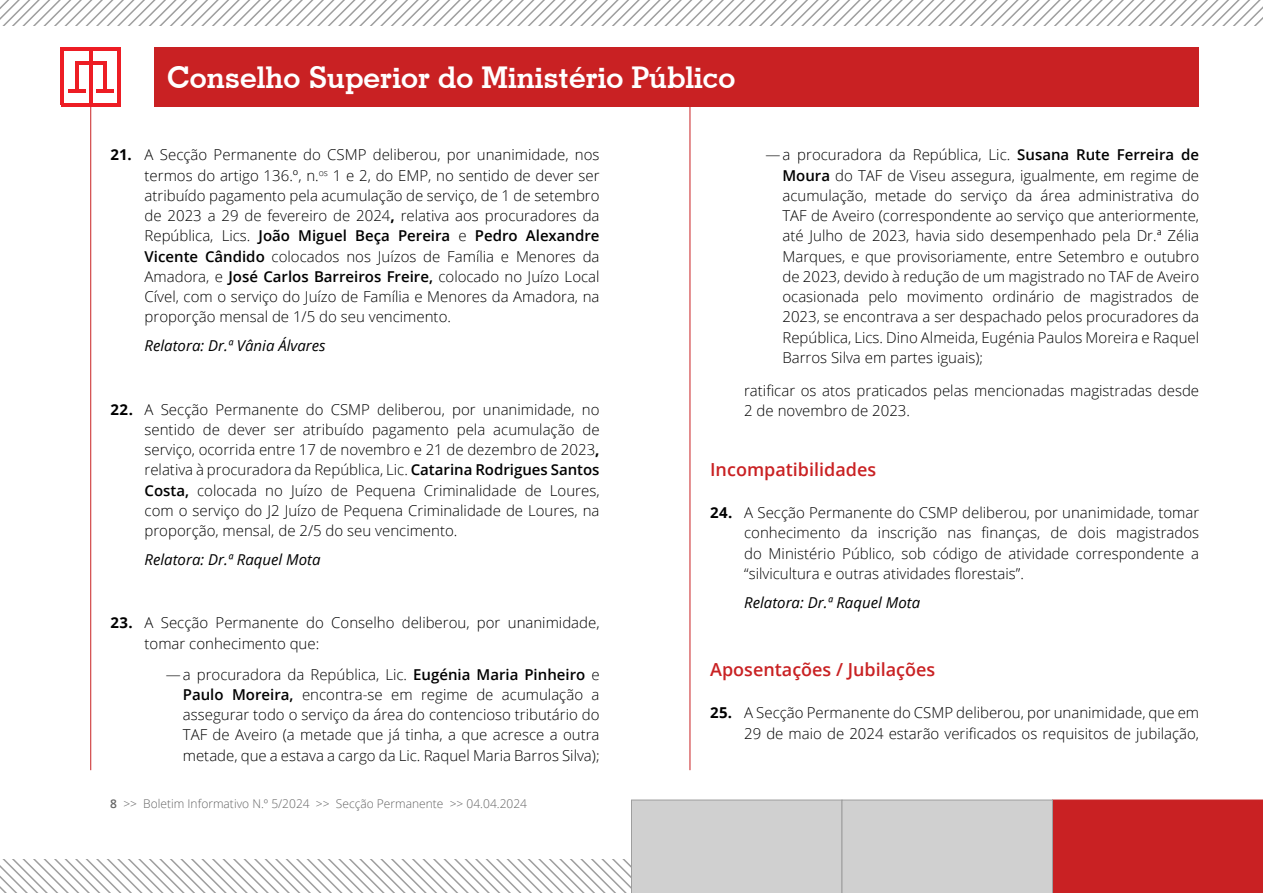
<style>
.page{position:relative;width:1263px;height:893px;background:#fff}
.page>*{position:absolute;margin:0;border:0;box-sizing:border-box;transform-origin:0 0}
.t1{font:700 30px "Geometric Slab 703 BT";color:#fff}
.t2{font:600 18px "Open Sans";color:#c92123}
.t3{font:300 15px/20.2px "Open Sans";color:#000;text-align:justify}
.t4{font:italic 15px "Open Sans";color:#000}
.t5{font:300 12px "Open Sans";color:#646464}
.s1{font-weight:700}
.s2{font-weight:600}
</style>
<div class="page">
<svg style="left:0;top:800px;width:1263px;height:93px"></svg>
<div style="left:154px;top:47px;width:1045px;height:60px;background:#c92123"></div>
<hr style="left:90px;top:104px;width:1px;height:666px;background:#c92123">
<hr style="left:75px;top:61px;width:3px;height:31px;background:#ed1d24">
<hr style="left:61px;top:47px;width:3px;height:58px;background:#ed1d24">
<hr style="left:117px;top:49px;width:3px;height:56px;background:#ed1d24">
<hr style="left:61px;top:103px;width:59px;height:4px;background:#ed1d24">
<hr style="left:61px;top:47px;width:59px;height:4px;background:#ed1d24">
<hr style="left:89px;top:48px;width:3px;height:56px;background:#ed1d24">
<hr style="left:68px;top:89px;width:17px;height:4px;background:#ed1d24">
<hr style="left:103px;top:61px;width:3px;height:31px;background:#ed1d24">
<hr style="left:75px;top:61px;width:31px;height:4px;background:#ed1d24">
<hr style="left:96px;top:89px;width:18px;height:4px;background:#ed1d24">
<hr style="left:690px;top:104px;width:1px;height:666px;background:#c92123">
<svg style="left:0;top:0;width:1263px;height:26px"></svg>
<h1 class="t1" style="left:167px;top:60px;width:570px">Conselho Superior do Ministério Público</h1>
<p class="t3" style="left:145px;top:144px;width:456px;text-indent:-34px"><span class="s1">21.</span> A Secção Permanente do CSMP deliberou, por unanimidade, nos termos do artigo 136.º, n.<sup>os</sup> 1 e 2, do EMP, no sentido de dever ser atribuído pagamento pela acumulação de serviço, de 1 de setembro de 2023 a 29 de fevereiro de 2024<span class="s1">,</span> relativa aos procuradores da República, Lics. <span class="s2">João Miguel Beça Pereira</span> e <span class="s2">Pedro Alexandre Vicente Cândido</span> colocados nos Juízos de Família e Menores da Amadora, e <span class="s2">José Carlos Barreiros Freire,</span> colocado no Juízo Local Cível, com o serviço do Juízo de Família e Menores da Amadora, na proporção mensal de 1/5 do seu vencimento.</p>
<p class="t4" style="left:145px;top:335px;width:183px">Relatora: Dr.ª Vânia Álvares</p>
<p class="t3" style="left:145px;top:399px;width:457px;text-indent:-34px"><span class="s1">22.</span> A Secção Permanente do CSMP deliberou, por unanimidade, no sentido de dever ser atribuído pagamento pela acumulação de serviço, ocorrida entre 17 de novembro e 21 de dezembro de 2023<span class="s1">, </span>relativa à procuradora da República, Lic. <span class="s2">Catarina Rodrigues Santos Costa,</span> colocada no Juízo de Pequena Criminalidade de Loures, com o serviço do J2 Juízo de Pequena Criminalidade de Loures, na proporção, mensal, de 2/5 do seu vencimento.</p>
<p class="t4" style="left:145px;top:549px;width:177px">Relatora: Dr.ª Raquel Mota</p>
<p class="t3" style="left:145px;top:612px;width:456px;text-indent:-34px"><span class="s1">23.</span> A Secção Permanente do Conselho deliberou, por unanimidade, tomar conhecimento que:</p>
<p class="t3" style="left:183px;top:664px;width:418px;text-indent:-17px">—a procuradora da República, Lic. <span class="s2">Eugénia Maria Pinheiro</span> e <span class="s2">Paulo Moreira,</span> encontra-se em regime de acumulação a assegurar todo o serviço da área do contencioso tributário do TAF de Aveiro (a metade que já tinha, a que acresce a outra metade, que a estava a cargo da Lic. Raquel Maria Barros Silva);</p>
<p class="t5" style="left:110px;top:795px;width:418px"><span class="s2">8</span> &gt;&gt; Boletim Informativo N.º 5/2024 &gt;&gt; Secção Permanente &gt;&gt; 04.04.2024</p>
<p class="t3" style="left:782px;top:144px;width:418px;text-indent:-17px">—a procuradora da República, Lic. <span class="s2">Susana Rute Ferreira de Moura</span> do TAF de Viseu assegura, igualmente, em regime de acumulação, metade do serviço da área administrativa do TAF de Aveiro (correspondente ao serviço que anteriormente, até Julho de 2023, havia sido desempenhado pela Dr.ª Zélia Marques, e que provisoriamente, entre Setembro e outubro de 2023, devido à redução de um magistrado no TAF de Aveiro ocasionada pelo movimento ordinário de magistrados de 2023, se encontrava a ser despachado pelos procuradores da República, Lics. Dino Almeida, Eugénia Paulos Moreira e Raquel Barros Silva em partes iguais);</p>
<p class="t3" style="left:744px;top:380px;width:456px">ratificar os atos praticados pelas mencionadas magistradas desde<br>2 de novembro de 2023.</p>
<p class="t2" style="left:710px;top:457px;width:168px">Incompatibilidades</p>
<p class="t3" style="left:744px;top:502px;width:456px;text-indent:-34px"><span class="s1">24.</span> A Secção Permanente do CSMP deliberou, por unanimidade, tomar conhecimento da inscrição nas finanças, de dois magistrados do Ministério Público, sob código de atividade correspondente a “silvicultura e outras atividades florestais”.</p>
<p class="t4" style="left:744px;top:592px;width:177px">Relatora: Dr.ª Raquel Mota</p>
<p class="t2" style="left:710px;top:657px;width:227px">Aposentações / Jubilações</p>
<p class="t3" style="left:710px;top:702px;width:490px;text-align:right"><span class="s1">25.</span> A Secção Permanente do CSMP deliberou, por unanimidade, que em<br>29 de maio de 2024 estarão verificados os requisitos de jubilação,</p>
</div>
